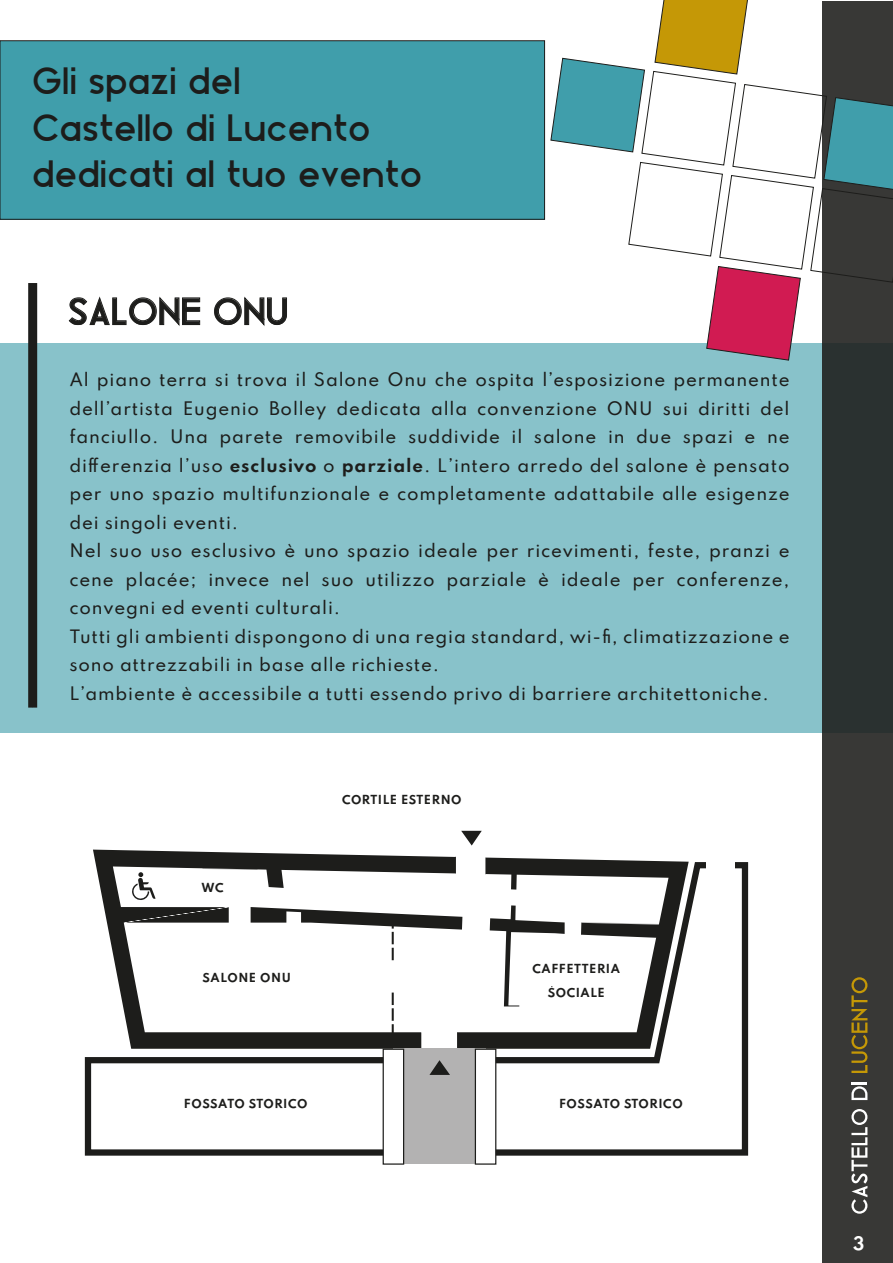
<style>
.page{position:relative;width:893px;height:1263px;background:#fff}
.page>*{position:absolute;margin:0;border:0;box-sizing:border-box;transform-origin:0 0}
.t1{font:39px/46.8px "Blissful Thinking";letter-spacing:.045em;color:#1d1d1b}
.t2{font:700 16.95px "Spartan";color:#fff}
.t3{font:500 16.5px/28.5px "Spartan";letter-spacing:.05em;color:#1d1d1b}
.t4{font:700 11.1px/23.4px "Spartan";letter-spacing:.05em;color:#1d1d1b;text-align:center}
.s1{font-weight:700}
</style>
<div class="page">
<div style="left:0;top:41px;width:545px;height:178px;background:#409eab"></div>
<div style="left:0;top:40px;width:545px;height:180px;border:1px solid #1d1d1b"></div>
<div style="left:0;top:343px;width:893px;height:390px;background:#88c2ca"></div>
<div style="left:28px;top:283px;width:9px;height:425px;background:#1d1d1b"></div>
<svg style="left:93px;top:849px;width:411px;height:9px"></svg>
<svg style="left:461px;top:831px;width:21px;height:14px"></svg>
<svg style="left:84px;top:858px;width:665px;height:301px"></svg>
<div style="left:393px;top:1049px;width:93px;height:115px;background:#b3b2b2"></div>
<div style="left:383px;top:1048px;width:21px;height:117px;background:#fff;border:1px solid #1d1d1b"></div>
<div style="left:475px;top:1048px;width:21px;height:117px;background:#fff;border:1px solid #1d1d1b"></div>
<svg style="left:429px;top:1060px;width:21px;height:15px"></svg>
<div style="left:706px;top:844px;width:29px;height:52px;background:#fff"></div>
<svg style="left:131px;top:872px;width:25px;height:29px"></svg>
<svg style="left:68px;top:296px;width:132px;height:30px"></svg>
<svg style="left:214px;top:296px;width:73px;height:30px"></svg>
<div style="left:822px;top:1px;width:71px;height:1262px;background:linear-gradient(to right,#323533,#323533)"></div>
<svg style="left:851px;top:1109px;width:16px;height:105px"></svg>
<svg style="left:851px;top:1082px;width:16px;height:18px"></svg>
<svg style="left:851px;top:977px;width:16px;height:96px;background:#685825"></svg>
<svg style="left:550px;top:0;width:343px;height:361px"></svg>
<svg style="left:392px;top:916px;width:2px;height:44px"></svg>
<svg style="left:392px;top:992px;width:2px;height:45px"></svg>
<h1 class="t1" style="left:34px;top:57px;width:390px">Gli spazi del<br>Castello di Lucento dedicati al tuo evento</h1>
<h1 class="t1" style="left:69px;top:287px;width:220px">SALONE ONU</h1>
<p class="t3" style="left:69px;top:365px;width:722px">Al piano terra si trova il Salone Onu che ospita l’esposizione permanente dell’artista Eugenio Bolley dedicata alla convenzione ONU sui diritti del fanciullo. Una parete removibile suddivide il salone in due spazi e ne differenzia l’uso <span class="s1">esclusivo</span> o <span class="s1">parziale</span>. L’intero arredo del salone è pensato per uno spazio multifunzionale e completamente adattabile alle esigenze dei singoli eventi.<br>Nel suo uso esclusivo è uno spazio ideale per ricevimenti, feste, pranzi e cene placée; invece nel suo utilizzo parziale è ideale per conferenze, convegni ed eventi culturali.<br>Tutti gli ambienti dispongono di una regia standard, wi-fi, climatizzazione e sono attrezzabili in base alle richieste.<br>L’ambiente è accessibile a tutti essendo privo di barriere architettoniche.</p>
<p class="t4" style="left:202px;top:875px;width:24px">WC</p>
<p class="t4" style="left:342px;top:787px;width:121px">CORTILE ESTERNO</p>
<p class="t4" style="left:202px;top:965px;width:90px">SALONE ONU</p>
<p class="t4" style="left:533px;top:957px;width:89px">CAFFETTERIA<br>SOCIALE</p>
<p class="t4" style="left:184px;top:1091px;width:125px">FOSSATO STORICO</p>
<p class="t4" style="left:559px;top:1091px;width:125px">FOSSATO STORICO</p>
<p class="t2" style="left:853px;top:1229px;width:13px">3</p>
</div>
